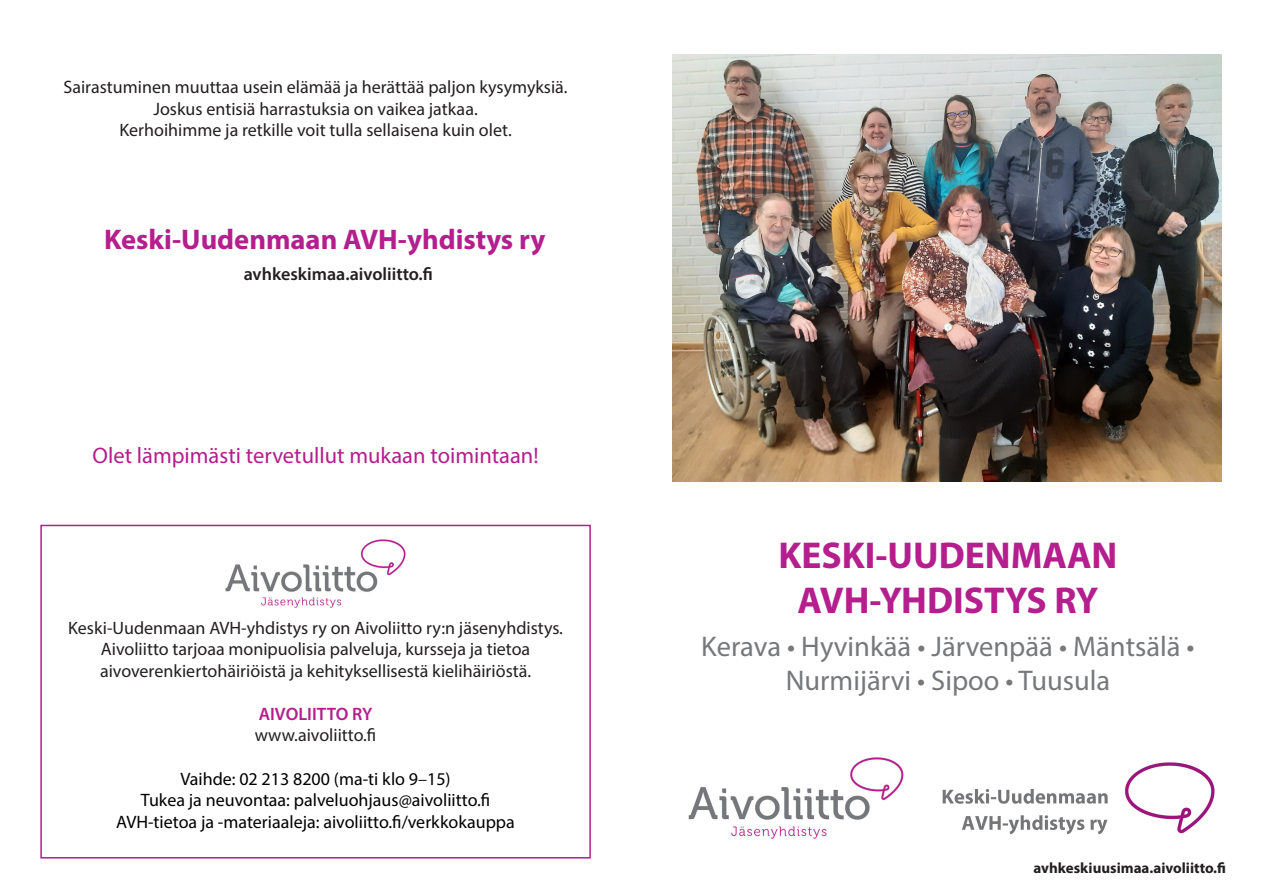
<style>
.page{position:relative;width:1263px;height:893px;background:#fff}
.page>*{position:absolute;margin:0;border:0;box-sizing:border-box;transform-origin:0 0}
.t1{font:700 37.5px/45px "Myriad Pro";color:#b41e8d;text-align:center}
.t2{font:28.5px/34.2px "Myriad Pro";color:#76787b;text-align:center}
.t3{font:700 28.5px "Myriad Pro";color:#b41e8d}
.t4{font:22.5px "Myriad Pro";color:#b41e8d}
.t5{font:18px/21.6px "Myriad Pro";color:#231f20;text-align:center}
.t6{font:18px "Myriad Pro";color:#000}
.t7{font:600 18px "Myriad Pro";color:#231f20}
.t8{font:600 18px "Myriad Pro";color:#b41e8d}
.t9{font:700 15px "Myriad Pro";color:#231f20}
.s1{color:#231f20}
</style>
<div class="page">
<img style="left:225px;top:539px;width:181px;height:69px">
<img style="left:688px;top:757px;width:216px;height:82px">
<img style="left:672px;top:54px;width:550px;height:427px">
<img style="left:942px;top:762px;width:273px;height:73px">
<div style="left:40px;top:525px;width:551px;height:333px;border:2px solid #b41e8d"></div>
<p class="t5" style="left:63px;top:76px;width:506px">Sairastuminen muuttaa usein elämää ja herättää paljon kysymyksiä.<br>Joskus entisiä harrastuksia on vaikea jatkaa.<br>Kerhoihimme ja retkille voit tulla sellaisena kuin olet.</p>
<h2 class="t3" style="left:104px;top:221px;width:443px">Keski-Uudenmaan AVH-yhdistys ry</h2>
<p class="t7" style="left:244px;top:262px;width:191px">avhkeskimaa.aivoliitto.fi</p>
<h3 class="t4" style="left:93px;top:442px;width:447px">Olet lämpimästi tervetullut mukaan toimintaan!</h3>
<p class="t5" style="left:68px;top:616px;width:496px">Keski-Uudenmaan AVH-yhdistys ry on Aivoliitto ry:n jäsenyhdistys.<br>Aivoliitto tarjoaa monipuolisia palveluja, kursseja ja tietoa</p>
<p class="t5" style="left:100px;top:660px;width:433px">aivoverenkiertohäiriöistä ja kehityksellisestä kielihäiriöstä.</p>
<p class="t8" style="left:259px;top:702px;width:115px">AIVOLIITTO RY</p>
<p class="t5" style="left:255px;top:724px;width:123px">www.aivoliitto.fi</p>
<p class="t6" style="left:180px;top:767px;width:272px">Vaihde: 02 213 8200 (ma-ti klo 9<span class="s1">–</span>15)</p>
<p class="t6" style="left:141px;top:789px;width:351px">Tukea ja neuvontaa: palveluohjaus@aivoliitto.fi</p>
<p class="t6" style="left:116px;top:811px;width:400px">AVH-tietoa ja -materiaaleja: aivoliitto.fi/verkkokauppa</p>
<h1 class="t1" style="left:778px;top:532px;width:340px">KESKI-UUDENMAAN<br>AVH-YHDISTYS RY</h1>
<h2 class="t2" style="left:701px;top:629px;width:495px">Kerava • Hyvinkää • Järvenpää • Mäntsälä •<br>Nurmijärvi • Sipoo • Tuusula</h2>
<p class="t9" style="left:1033px;top:858px;width:194px">avhkeskiuusimaa.aivoliitto.fi</p>
</div>
